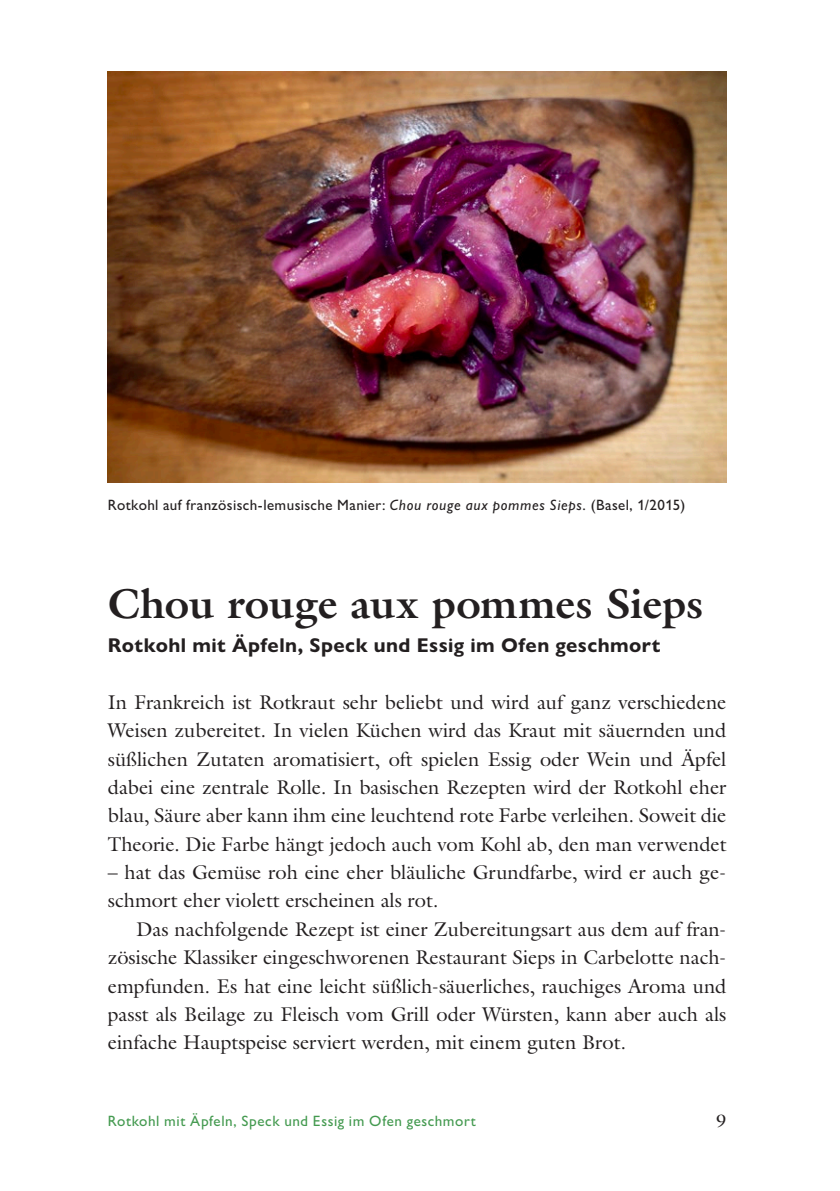
<style>
.page{position:relative;width:840px;height:1191px;background:#fff}
.page>*{position:absolute;margin:0;border:0;box-sizing:border-box;transform-origin:0 0}
.Titel{font:700 42px "Galliard Pro";color:#231f20}
.Lauftext_stumpf{font:20px/28.4px "Galliard Pro";color:#231f20;text-align:justify}
.Lauftext{font:20px/28.4px "Galliard Pro";color:#231f20;text-align:justify}
.Unterzeile{font:700 20px "Gill Sans Nova";letter-spacing:.02em;color:#231f20}
.t1{font:18px "Galliard Pro";color:#231f20}
.Bildlegende{font:500 15px "Gill Sans Nova";letter-spacing:.025em;color:#231f20}
.t2{font:500 15px "Gill Sans Nova";letter-spacing:.035em;color:#449a50}
.s1{font-style:italic}
</style>
<div class="page">
<img style="left:108px;top:71px;width:618px;height:411px">
<p class="Bildlegende" style="left:108px;top:496px;width:579px">Rotkohl auf französisch-lemusische Manier: <span class="s1">Chou rouge aux pommes Sieps.</span> (Basel, 1/2015)</p>
<p class="Titel" style="left:108px;top:576px;width:596px">Chou rouge aux pommes Sieps</p>
<p class="Unterzeile" style="left:108px;top:633px;width:554px">Rotkohl mit Äpfeln, Speck und Essig im Ofen geschmort</p>
<p class="Lauftext_stumpf" style="left:108px;top:687px;width:620px">In Frankreich ist Rotkraut sehr beliebt und wird auf ganz verschiedene Weisen zubereitet. In vielen Küchen wird das Kraut mit säuernden und süßlichen Zutaten aromatisiert, oft spielen Essig oder Wein und Äpfel dabei eine zentrale Rolle. In basischen Rezepten wird der Rotkohl eher blau, Säure aber kann ihm eine leuchtend rote Farbe verleihen. Soweit die Theorie. Die Farbe hängt jedoch auch vom Kohl ab, den man verwendet</p>
<p class="Lauftext_stumpf" style="left:108px;top:857px;width:619px">– hat das Gemüse roh eine eher bläuliche Grundfarbe, wird er auch ge&shy;schmort eher violett erscheinen als rot.</p>
<p class="Lauftext" style="left:108px;top:914px;width:619px;text-indent:28px">Das nachfolgende Rezept ist einer Zubereitungsart aus dem auf fran&shy;zösische Klassiker eingeschworenen Restaurant Sieps in Carbelotte nach&shy;empfunden. Es hat eine leicht süßlich-säuerliches, rauchiges Aroma und passt als Beilage zu Fleisch vom Grill oder Würsten, kann aber auch als einfache Hauptspeise serviert werden, mit einem guten Brot.</p>
<p class="t2" style="left:108px;top:1111px;width:369px">Rotkohl mit Äpfeln, Speck und Essig im Ofen geschmort</p>
<p class="t1" style="left:716px;top:1108px;width:12px">9</p>
</div>
